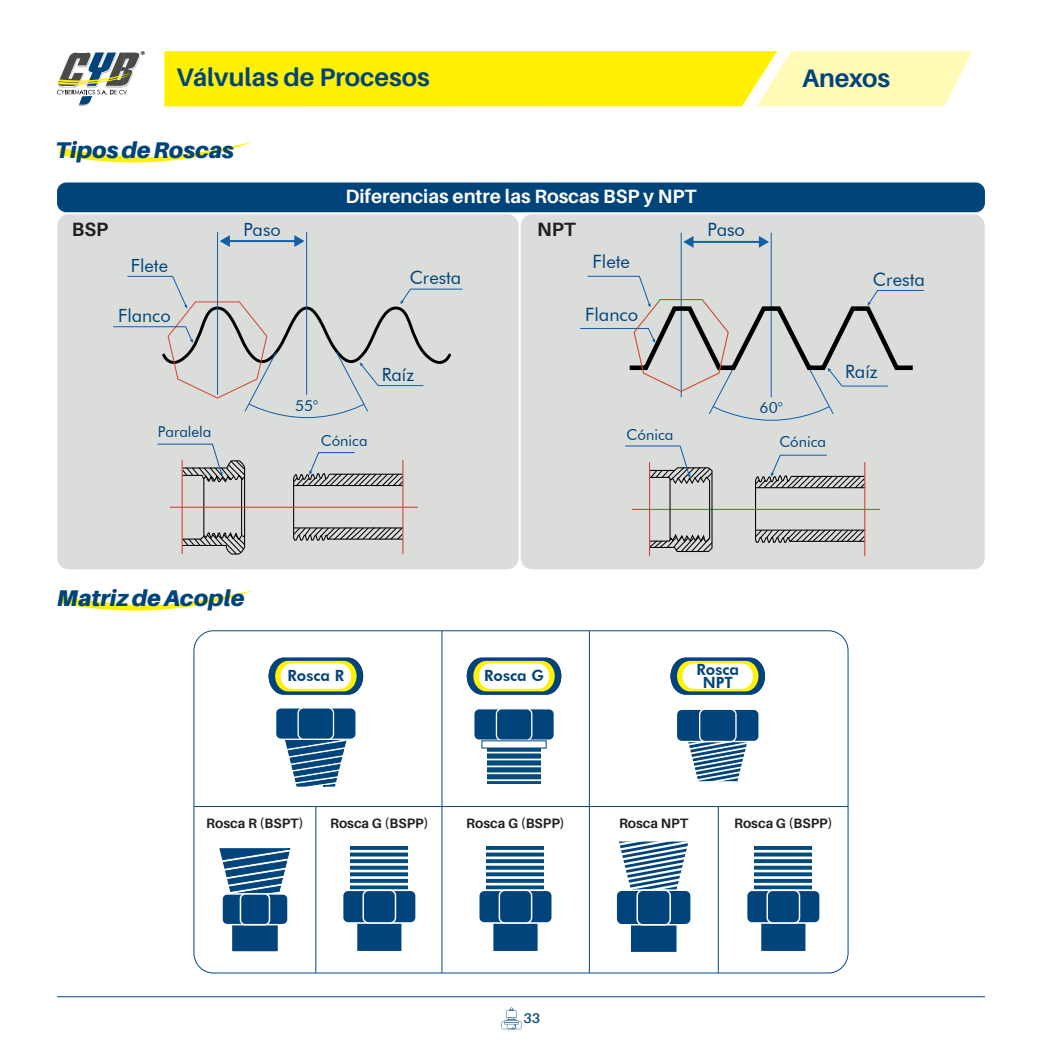
<style>
.page{position:relative;width:1042px;height:1042px;background:#fff}
.page>*{position:absolute;margin:0;border:0;box-sizing:border-box;transform-origin:0 0}
.t1{font:700 25.38px "Aileron";color:#00447b}
.t2{font:italic 900 22.75px "Aileron";color:#00447b}
.t3{font:700 19.25px "Aileron";color:#fff}
.t4{font:700 19.25px "Aileron";color:#231f20}
.t5{font:18.38px "Futura BT";color:#00447b}
.t6{font:18.2px "Futura BT";color:#00447b}
.t7{font:800 15.58px/12.6px "Futura BT";color:#00447b;text-align:center}
.t8{font:15.4px "Futura BT";color:#00447b}
.t9{font:15.22px "Futura BT";color:#00447b}
.t10{font:15.05px "Futura BT";color:#00447b}
.t11{font:600 14px "Aileron";color:#034b7d}
.t12{font:700 13.65px "Aileron";color:#231f20}
</style>
<div class="page">
<hr style="left:57px;top:996px;width:928px;height:1px;background:#034b7d">
<svg style="left:501px;top:1007px;width:20px;height:23px"></svg>
<svg style="left:164px;top:51px;width:808px;height:55px;background:#fff333"></svg>
<svg style="left:57px;top:51px;width:88px;height:55px"></svg>
<svg style="left:59px;top:142px;width:193px;height:21px"></svg>
<div style="left:57px;top:182px;width:928px;height:30px;background:#00447b;border-radius:9px"></div>
<div style="left:521px;top:214px;width:463px;height:355px;background:#dbdddb;border-radius:12px"></div>
<div style="left:57px;top:214px;width:461px;height:355px;background:#dbdddb;border-radius:12px"></div>
<hr style="left:306px;top:232px;width:1px;height:163px;background:#0f5eaa">
<hr style="left:228px;top:240px;width:68px;height:2px;background:#115ea9">
<svg style="left:294px;top:235px;width:10px;height:12px"></svg>
<svg style="left:220px;top:235px;width:10px;height:12px"></svg>
<svg style="left:113px;top:275px;width:350px;height:143px"></svg>
<hr style="left:217px;top:232px;width:1px;height:163px;background:#0f5eaa">
<hr style="left:681px;top:233px;width:1px;height:164px;background:#0f5eaa">
<hr style="left:771px;top:233px;width:1px;height:164px;background:#0f5eaa">
<hr style="left:692px;top:241px;width:68px;height:2px;background:#115ea9">
<svg style="left:759px;top:236px;width:10px;height:12px"></svg>
<svg style="left:683px;top:236px;width:10px;height:12px"></svg>
<svg style="left:580px;top:275px;width:344px;height:146px"></svg>
<hr style="left:170px;top:507px;width:248px;height:1px;background:#ce4b32">
<hr style="left:402px;top:460px;width:1px;height:94px;background:#ce4b32">
<svg style="left:157px;top:443px;width:89px;height:112px"></svg>
<svg style="left:292px;top:452px;width:113px;height:89px"></svg>
<hr style="left:632px;top:509px;width:248px;height:1px;background:#ce4b32">
<hr style="left:864px;top:462px;width:1px;height:94px;background:#ce4b32">
<hr style="left:649px;top:462px;width:1px;height:94px;background:#ce4b32">
<svg style="left:625px;top:445px;width:88px;height:108px"></svg>
<svg style="left:754px;top:454px;width:112px;height:89px"></svg>
<svg style="left:61px;top:590px;width:192px;height:21px"></svg>
<svg style="left:219px;top:848px;width:72px;height:45px"></svg>
<div style="left:229px;top:918px;width:52px;height:36px;background:#00447b;border:3px solid #fff"></div>
<div style="left:222px;top:894px;width:66px;height:30px;background:#00447b;border-radius:5px"></div>
<div style="left:221px;top:893px;width:68px;height:32px;border:2px solid #fff;border-radius:5px"></div>
<div style="left:240px;top:893px;width:30px;height:32px;border:2px solid #fff;border-radius:5px"></div>
<svg style="left:487px;top:846px;width:57px;height:43px;background:#135685"></svg>
<hr style="left:483px;top:850px;width:63px;height:2px;background:#fff">
<hr style="left:483px;top:856px;width:63px;height:3px;background:#fff">
<hr style="left:483px;top:863px;width:63px;height:3px;background:#fff">
<hr style="left:483px;top:869px;width:63px;height:3px;background:#fff">
<hr style="left:483px;top:876px;width:63px;height:3px;background:#fff">
<hr style="left:483px;top:883px;width:63px;height:2px;background:#fff">
<div style="left:490px;top:920px;width:50px;height:34px;background:#00447b;border:3px solid #fff"></div>
<div style="left:479px;top:890px;width:73px;height:33px;background:#00447b;border-radius:5px"></div>
<div style="left:478px;top:889px;width:75px;height:34px;border:1px solid #fff;border-radius:5px"></div>
<div style="left:499px;top:889px;width:33px;height:34px;border:1px solid #fff;border-radius:5px"></div>
<svg style="left:350px;top:846px;width:58px;height:43px;background:#135685"></svg>
<hr style="left:347px;top:850px;width:63px;height:2px;background:#fff">
<hr style="left:347px;top:856px;width:63px;height:3px;background:#fff">
<hr style="left:347px;top:863px;width:63px;height:3px;background:#fff">
<hr style="left:347px;top:869px;width:63px;height:3px;background:#fff">
<hr style="left:347px;top:876px;width:63px;height:3px;background:#fff">
<hr style="left:347px;top:883px;width:63px;height:2px;background:#fff">
<div style="left:356px;top:922px;width:47px;height:30px;background:#00447b"></div>
<div style="left:354px;top:920px;width:50px;height:34px;border:3px solid #fff"></div>
<div style="left:343px;top:890px;width:73px;height:33px;background:#00447b;border-radius:5px"></div>
<div style="left:342px;top:889px;width:75px;height:34px;border:1px solid #fff;border-radius:5px"></div>
<div style="left:362px;top:889px;width:34px;height:34px;border:1px solid #fff;border-radius:5px"></div>
<svg style="left:754px;top:846px;width:58px;height:43px;background:#135685"></svg>
<hr style="left:750px;top:850px;width:64px;height:2px;background:#fff">
<hr style="left:750px;top:856px;width:64px;height:3px;background:#fff">
<hr style="left:750px;top:863px;width:64px;height:3px;background:#fff">
<hr style="left:750px;top:869px;width:64px;height:3px;background:#fff">
<hr style="left:750px;top:876px;width:64px;height:3px;background:#fff">
<hr style="left:750px;top:883px;width:64px;height:2px;background:#fff">
<div style="left:758px;top:920px;width:50px;height:34px;background:#00447b;border:3px solid #fff"></div>
<div style="left:746px;top:890px;width:74px;height:33px;background:#00447b;border-radius:5px"></div>
<div style="left:746px;top:889px;width:75px;height:34px;border:1px solid #fff;border-radius:5px"></div>
<div style="left:766px;top:889px;width:34px;height:34px;border:1px solid #fff;border-radius:5px"></div>
<svg style="left:487px;top:748px;width:54px;height:36px"></svg>
<hr style="left:484px;top:752px;width:58px;height:1px;background:#fff">
<hr style="left:484px;top:758px;width:58px;height:2px;background:#fff">
<hr style="left:484px;top:765px;width:58px;height:2px;background:#fff">
<hr style="left:484px;top:772px;width:58px;height:2px;background:#fff">
<hr style="left:484px;top:779px;width:58px;height:2px;background:#fff">
<div style="left:474px;top:709px;width:80px;height:31px;background:#00447b;border-radius:5px"></div>
<div style="left:473px;top:708px;width:82px;height:33px;border:1px solid #fff;border-radius:5px"></div>
<div style="left:496px;top:708px;width:36px;height:33px;border:1px solid #fff;border-radius:5px"></div>
<svg style="left:269px;top:657px;width:94px;height:37px;background:#7b9963"></svg>
<div style="left:281px;top:663px;width:70px;height:26px;background:#fff;border-radius:12px"></div>
<svg style="left:285px;top:740px;width:62px;height:47px"></svg>
<div style="left:276px;top:708px;width:80px;height:31px;background:#00447b;border-radius:5px"></div>
<div style="left:275px;top:707px;width:82px;height:33px;border:1px solid #fff;border-radius:5px"></div>
<div style="left:297px;top:707px;width:37px;height:33px;border:1px solid #fff;border-radius:5px"></div>
<svg style="left:467px;top:657px;width:94px;height:37px;background:#7b9963"></svg>
<div style="left:479px;top:663px;width:70px;height:26px;background:#fff;border-radius:12px"></div>
<svg style="left:670px;top:657px;width:95px;height:37px;background:#7b9966"></svg>
<div style="left:682px;top:663px;width:71px;height:26px;background:#fff;border-radius:12px"></div>
<hr style="left:194px;top:806px;width:654px;height:1px;background:#034b7d">
<hr style="left:315px;top:806px;width:1px;height:167px;background:#034b7d">
<hr style="left:718px;top:806px;width:1px;height:167px;background:#034b7d">
<hr style="left:441px;top:631px;width:1px;height:342px;background:#034b7d">
<hr style="left:589px;top:631px;width:1px;height:342px;background:#034b7d">
<div style="left:629px;top:922px;width:49px;height:31px;background:#00447b"></div>
<div style="left:628px;top:920px;width:51px;height:35px;border:3px solid #fff"></div>
<svg style="left:618px;top:841px;width:71px;height:48px"></svg>
<div style="left:616px;top:890px;width:75px;height:35px;background:#00447b;border-radius:6px"></div>
<div style="left:615px;top:889px;width:77px;height:36px;border:2px solid #fff;border-radius:6px"></div>
<div style="left:636px;top:889px;width:35px;height:36px;border:2px solid #fff;border-radius:5px"></div>
<svg style="left:688px;top:739px;width:70px;height:43px"></svg>
<div style="left:676px;top:709px;width:83px;height:32px;background:#00447b;border-radius:5px"></div>
<div style="left:676px;top:708px;width:84px;height:34px;border:1px solid #fff;border-radius:5px"></div>
<div style="left:699px;top:708px;width:37px;height:34px;border:1px solid #fff;border-radius:5px"></div>
<h1 class="t1" style="left:176px;top:63px;width:255px">Válvulas de Procesos</h1>
<h1 class="t1" style="left:802px;top:64px;width:90px">Anexos</h1>
<h2 class="t2" style="left:56px;top:136px;width:180px">Tipos de Roscas</h2>
<h3 class="t3" style="left:345px;top:185px;width:353px">Diferencias entre las Roscas BSP y NPT</h3>
<h3 class="t4" style="left:72px;top:218px;width:38px">BSP</h3>
<h3 class="t4" style="left:537px;top:218px;width:40px">NPT</h3>
<h3 class="t6" style="left:243px;top:218px;width:39px">Paso</h3>
<h3 class="t6" style="left:131px;top:254px;width:39px">Flete</h3>
<h3 class="t6" style="left:118px;top:304px;width:54px">Flanco</h3>
<h3 class="t6" style="left:410px;top:267px;width:53px">Cresta</h3>
<h3 class="t5" style="left:592px;top:250px;width:39px">Flete</h3>
<h3 class="t5" style="left:585px;top:303px;width:55px">Flanco</h3>
<h3 class="t5" style="left:707px;top:218px;width:39px">Paso</h3>
<p class="t10" style="left:158px;top:422px;width:55px">Paralela</p>
<p class="t9" style="left:295px;top:397px;width:25px">55°</p>
<p class="t10" style="left:321px;top:432px;width:48px">Cónica</p>
<h3 class="t6" style="left:382px;top:363px;width:34px">Raíz</h3>
<p class="t10" style="left:626px;top:425px;width:48px">Cónica</p>
<p class="t8" style="left:759px;top:398px;width:25px">60°</p>
<p class="t10" style="left:779px;top:433px;width:48px">Cónica</p>
<h3 class="t5" style="left:873px;top:268px;width:53px">Cresta</h3>
<h3 class="t5" style="left:845px;top:360px;width:34px">Raíz</h3>
<h2 class="t2" style="left:57px;top:584px;width:189px">Matriz de Acople</h2>
<p class="t7" style="left:288px;top:669px;width:58px">Rosca R</p>
<p class="t7" style="left:484px;top:669px;width:61px">Rosca G</p>
<p class="t7" style="left:696px;top:663px;width:44px">Rosca<br>NPT</p>
<p class="t12" style="left:206px;top:816px;width:99px">Rosca R (BSPT)</p>
<p class="t12" style="left:330px;top:816px;width:100px">Rosca G (BSPP)</p>
<p class="t12" style="left:466px;top:816px;width:100px">Rosca G (BSPP)</p>
<p class="t12" style="left:619px;top:816px;width:71px">Rosca NPT</p>
<p class="t12" style="left:734px;top:816px;width:100px">Rosca G (BSPP)</p>
<p class="t11" style="left:523px;top:1010px;width:18px">33</p>
</div>
